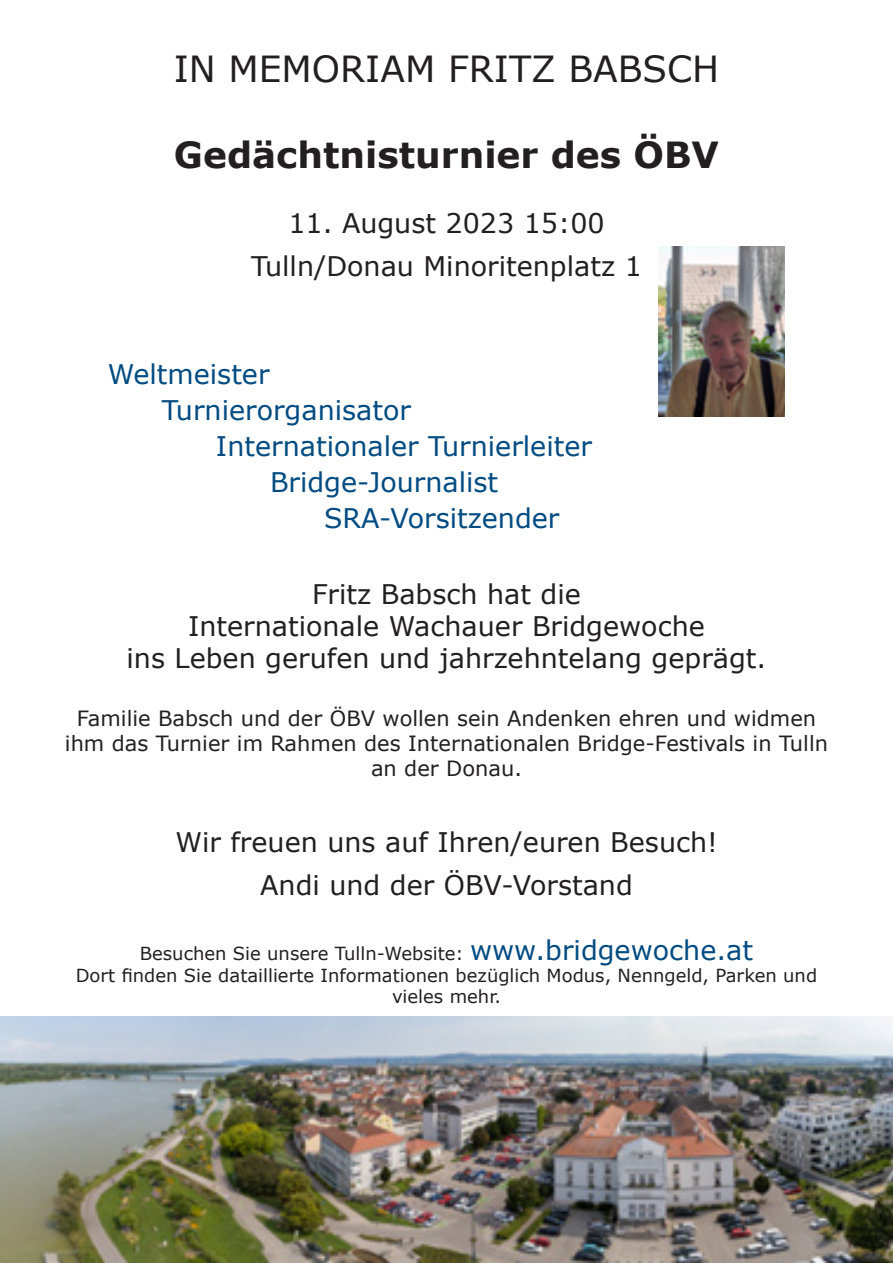
<style>
.page{position:relative;width:893px;height:1263px;background:#fff}
.page>*{position:absolute;margin:0;border:0;box-sizing:border-box;transform-origin:0 0}
.t1{font:700 36px "Verdana";color:#231f20}
.t2{font:36px "Verdana";color:#231f20}
.t3{font:27px/43.2px "Verdana";color:#231f20;text-align:center}
.t4{font:27px "Verdana";color:#004b82}
.t5{font:21px/25.2px "Verdana";color:#231f20;text-align:center}
.t6{font:18px/21.6px "Verdana";color:#231f20;text-align:center}
.s1{font-size:27px;color:#004b82}
</style>
<div class="page">
<img style="left:0;top:1016px;width:893px;height:247px">
<img style="left:658px;top:246px;width:127px;height:170px">
<h1 class="t2" style="left:174px;top:44px;width:547px">IN MEMORIAM FRITZ BABSCH</h1>
<h1 class="t1" style="left:174px;top:129px;width:547px">Gedächtnisturnier des ÖBV</h1>
<p class="t3" style="left:251px;top:201px;width:392px">11. August 2023 15:00<br>Tulln/Donau Minoritenplatz 1</p>
<p class="t4" style="left:108px;top:356px;width:163px">Weltmeister</p>
<p class="t4" style="left:162px;top:392px;width:251px">Turnierorganisator</p>
<p class="t4" style="left:216px;top:428px;width:378px">Internationaler Turnierleiter</p>
<p class="t4" style="left:270px;top:464px;width:230px">Bridge-Journalist</p>
<p class="t4" style="left:324px;top:500px;width:237px">SRA-Vorsitzender</p>
<p class="t3" style="left:127px;top:577px;width:641px;line-height:32.4px">Fritz Babsch hat die<br>Internationale Wachauer Bridgewoche<br>ins Leben gerufen und jahrzehntelang geprägt.</p>
<p class="t5" style="left:65px;top:705px;width:765px">Familie Babsch und der ÖBV wollen sein Andenken ehren und widmen ihm das Turnier im Rahmen des Internationalen Bridge-Festivals in Tulln an der Donau.</p>
<p class="t3" style="left:175px;top:820px;width:544px">Wir freuen uns auf Ihren/euren Besuch!<br>Andi und der ÖBV-Vorstand</p>
<p class="t6" style="left:76px;top:942px;width:743px">Besuchen Sie unsere Tulln-Website: <span class="s1">www.bridgewoche.at<br></span>Dort finden Sie dataillierte Informationen bezüglich Modus, Nenngeld, Parken und vieles mehr.</p>
</div>
